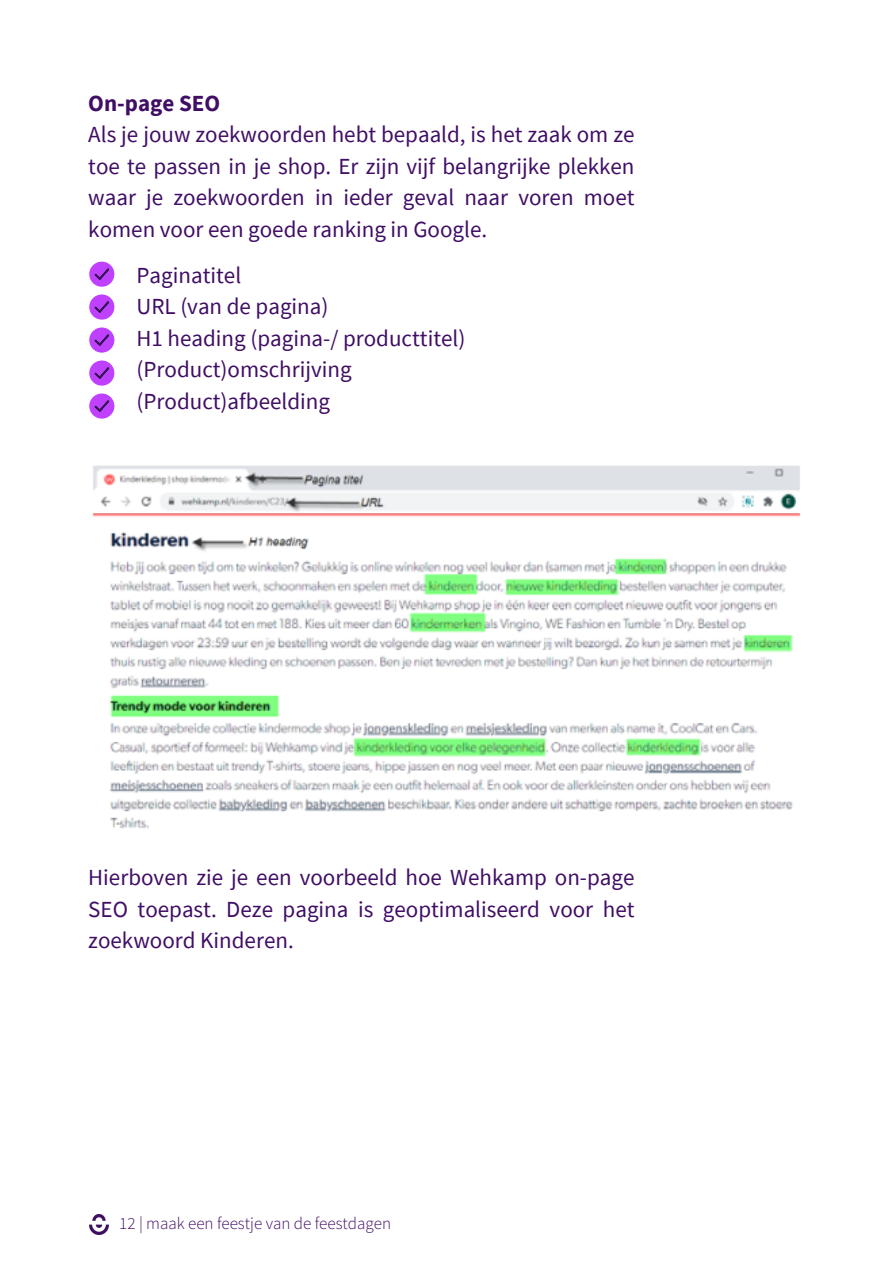
<style>
.page{position:relative;width:893px;height:1264px;background:#fff}
.page>*{position:absolute;margin:0;border:0;box-sizing:border-box;transform-origin:0 0}
.t1{font:22.95px/31.5px "Source Sans Pro";color:#400e65;text-align:justify}
.t2{font:700 22.95px "Source Sans Pro";color:#400e65}
.t3{font:300 17.1px "Source Sans Pro";color:#400e65}
</style>
<div class="page">
<img style="left:89px;top:1214px;width:19px;height:19px">
<svg style="left:89px;top:261px;width:25px;height:25px"></svg>
<svg style="left:89px;top:294px;width:25px;height:25px"></svg>
<svg style="left:89px;top:327px;width:25px;height:25px"></svg>
<svg style="left:89px;top:360px;width:25px;height:25px"></svg>
<svg style="left:89px;top:393px;width:25px;height:25px"></svg>
<img style="left:92px;top:465px;width:709px;height:364px">
<p class="t2" style="left:88px;top:88px;width:133px">On-page SEO</p>
<p class="t1" style="left:88px;top:118px;width:547px">Als je jouw zoekwoorden hebt bepaald, is het zaak om ze toe te passen in je shop. Er zijn vijf belangrijke plekken waar je zoekwoorden in ieder geval naar voren moet komen voor een goede ranking in Google.</p>
<p class="t1" style="left:137px;top:259px;width:106px">Paginatitel</p>
<p class="t1" style="left:137px;top:290px;width:193px">URL (van de pagina)</p>
<p class="t1" style="left:137px;top:322px;width:330px">H1 heading (pagina-/ producttitel)</p>
<p class="t1" style="left:137px;top:353px;width:217px">(Product)omschrijving</p>
<p class="t1" style="left:137px;top:385px;width:195px">(Product)afbeelding</p>
<p class="t1" style="left:88px;top:861px;width:547px">Hierboven zie je een voorbeeld hoe Wehkamp on-page SEO toepast. Deze pagina is geoptimaliseerd voor het zoekwoord Kinderen.</p>
<p class="t3" style="left:119px;top:1212px;width:273px">12 | maak een feestje van de feestdagen</p>
</div>
